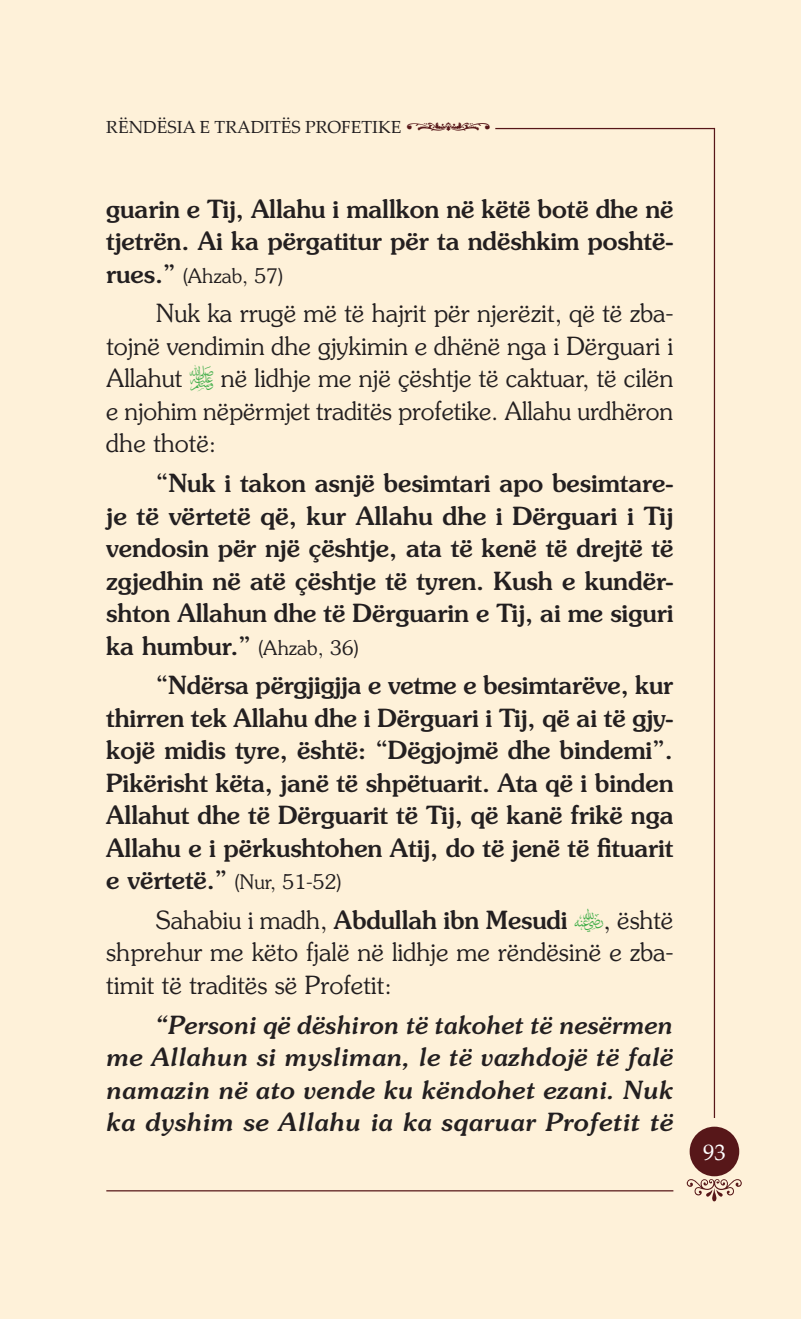
<style>
.page{position:relative;width:801px;height:1319px;background:#fff}
.page>*{position:absolute;margin:0;border:0;box-sizing:border-box;transform-origin:0 0}
.t1{font:500 25px/32.5px "Souvenir Std";color:#231f20;text-align:justify}
.t2{font:300 25px/32.5px "Souvenir Std";color:#231f20;text-align:justify}
.t3{font:italic 500 25px/32.5px "Souvenir Std";letter-spacing:.005em;color:#231f20;text-align:justify}
.t4{font:22.5px "Palatino Linotype";color:#fff}
.t5{font:300 20px "Souvenir Std";color:#231f20}
.t6{font:17.5px "Palatino Linotype";color:#231f20}
.s1{font-weight:500;font-size:25px}
.s2{font-family:"AGA Arabesque ERKAM";font-weight:400;font-size:33.75px;color:#40ae49}
.s3{font-weight:300;font-size:20px}
.s4{font-weight:500}
</style>
<div class="page">
<div style="left:0;top:0;width:801px;height:1318px;background:#fef1d9"></div>
<hr style="left:106px;top:1189px;width:567px;height:2px;background:#571719">
<hr style="left:714px;top:128px;width:1px;height:989px;background:#571719">
<div style="left:691px;top:1127px;width:47px;height:47px;background:#571719;border-radius:50%"></div>
<div style="left:689px;top:1126px;width:50px;height:50px;border:2px solid #571719;border-radius:50%"></div>
<hr style="left:495px;top:128px;width:219px;height:1px;background:#571719">
<p class="t6" style="left:106px;top:114px;width:297px">RËNDËSIA E TRADITËS PROFETIKE</p>
<p class="t1" style="left:106px;top:192px;width:568px">guarin e Tij, Allahu i mallkon në këtë botë dhe në tjetrën. Ai ka përgatitur për ta ndëshkim poshtë-</p>
<p class="t5" style="left:106px;top:263px;width:178px"><span class="s1">rues.”</span> (Ahzab, 57)</p>
<p class="t2" style="left:106px;top:297px;width:568px;text-indent:50px">Nuk ka rrugë më të hajrit për njerëzit, që të zba&shy;tojnë vendimin dhe gjykimin e dhënë nga i Dërguari i Allahut <span class="s2">r</span> në lidhje me një çështje të caktuar, të cilën e njohim nëpërmjet traditës profetike. Allahu urdhëron dhe thotë:</p>
<p class="t1" style="left:106px;top:466px;width:568px;text-indent:50px">“Nuk i takon asnjë besimtari apo besimtare&shy;je të vërtetë që, kur Allahu dhe i Dërguari i Tij vendosin për një çështje, ata të kenë të drejtë të zgjedhin në atë çështje të tyren. Kush e kundër&shy;shton Allahun dhe të Dërguarin e Tij, ai me siguri ka humbur.” <span class="s3">(Ahzab, 36)</span></p>
<p class="t1" style="left:106px;top:668px;width:568px;text-indent:50px">“Ndërsa përgjigjja e vetme e besimtarëve, kur thirren tek Allahu dhe i Dërguari i Tij, që ai të gjy&shy;kojë midis tyre, është: “Dëgjojmë dhe bindemi”.<br>Pikërisht këta, janë të shpëtuarit. Ata që i binden Allahut dhe të Dërguarit të Tij, që kanë frikë nga Allahu e i përkushtohen Atij, do të jenë të fituarit</p>
<p class="t5" style="left:106px;top:870px;width:236px"><span class="s1">e vërtetë.”</span> (Nur, 51-52)</p>
<p class="t2" style="left:106px;top:903px;width:568px;text-indent:50px">Sahabiu i madh, <span class="s4">Abdullah ibn Mesudi</span> <span class="s2">t</span>, është shprehur me këto fjalë në lidhje me rëndësinë e zba&shy;timit të traditës së Profetit:</p>
<p class="t3" style="left:106px;top:1007px;width:569px;text-indent:50px">“Personi që dëshiron të takohet të nesërmen me Allahun si mysliman, le të vazhdojë të falë namazin në ato vende ku këndohet ezani. Nuk ka dyshim se Allahu ia ka sqaruar Profetit të</p>
<p class="t4" style="left:703px;top:1135px;width:24px">93</p>
</div>
